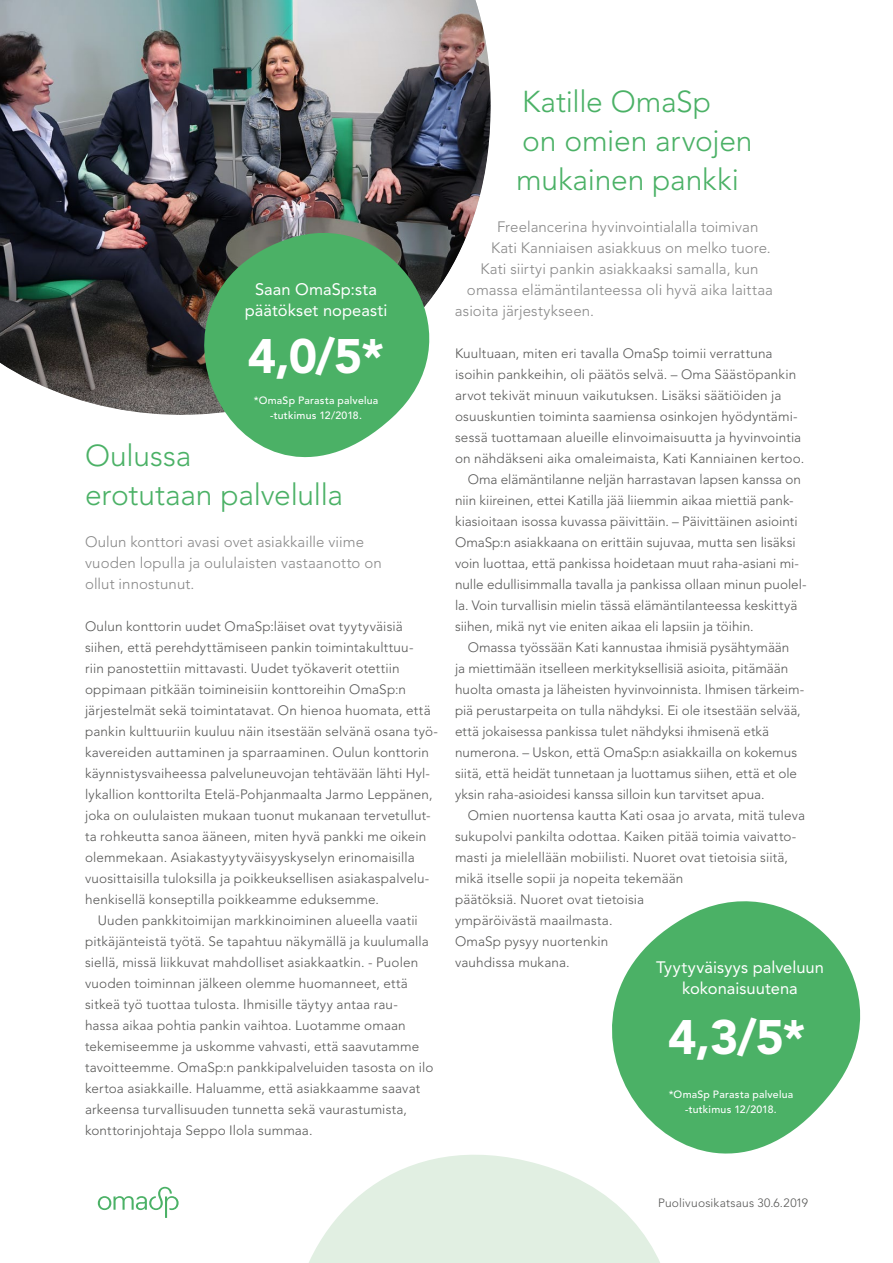
<style>
.page{position:relative;width:893px;height:1263px;background:#fff}
.page>*{position:absolute;margin:0;border:0;box-sizing:border-box;transform-origin:0 0}
.t1{font:900 48px "Avenir LT Std";color:#fff}
.t2{font:300 30px/39px "Avenir LT Std";letter-spacing:-.005em;color:#4bb166}
.t3{font:16.5px/21px "Avenir LT Std";letter-spacing:.005em;color:#fff;text-align:center}
.t4{font:300 15px/21px "Avenir LT Std";letter-spacing:.005em;color:#878787}
.t5{font:300 13.5px/21px "Avenir LT Std";letter-spacing:.01em;color:#575756}
.t6{font:300 12px "Avenir LT Std";letter-spacing:.015em;color:#575756}
.t7{font:500 10.5px/15px "Avenir LT Std";letter-spacing:.025em;color:#fff;text-align:center}
</style>
<div class="page">
<svg style="left:98px;top:1187px;width:74px;height:31px"></svg>
<svg style="left:612px;top:901px;width:249px;height:253px;fill:#4bb166"></svg>
<img style="left:0;top:0;width:491px;height:410px">
<svg style="left:119px;top:222px;width:320px;height:236px;background:#62956f"></svg>
<svg style="left:172px;top:1084px;width:506px;height:179px"></svg>
<p class="t3" style="left:245px;top:279px;width:144px">Saan OmaSp:sta päätökset nopeasti</p>
<h1 class="t1" style="left:248px;top:327px;width:138px">4,0/5*</h1>
<p class="t7" style="left:254px;top:393px;width:126px">*OmaSp Parasta palvelua -tutkimus 12/2018.</p>
<h2 class="t2" style="left:85px;top:436px;width:259px">Oulussa<br>erotutaan palvelulla</h2>
<p class="t4" style="left:85px;top:531px;width:298px">Oulun konttori avasi ovet asiakkaille viime vuoden lopulla ja oululaisten vastaanotto on ollut innostunut.</p>
<p class="t5" style="left:85px;top:616px;width:354px">Oulun konttorin uudet OmaSp:läiset ovat tyytyväisiä siihen, että perehdyttämiseen pankin toimintakulttuu-<br>riin panostettiin mittavasti. Uudet työkaverit otettiin oppimaan pitkään toimineisiin konttoreihin OmaSp:n järjestelmät sekä toimintatavat. On hienoa huomata, että pankin kulttuuriin kuuluu näin itsestään selvänä osana työ&shy;kavereiden auttaminen ja sparraaminen. Oulun konttorin käynnistysvaiheessa palveluneuvojan tehtävään lähti Hyl&shy;lykallion konttorilta Etelä-Pohjanmaalta Jarmo Leppänen, joka on oululaisten mukaan tuonut mukanaan tervetullut&shy;ta rohkeutta sanoa ääneen, miten hyvä pankki me oikein olemmekaan. Asiakastyytyväisyyskyselyn erinomaisilla vuosittaisilla tuloksilla ja poikkeuksellisen asiakaspalvelu&shy;henkisellä konseptilla poikkeamme eduksemme.</p>
<p class="t5" style="left:85px;top:910px;width:350px;text-indent:13px">Uuden pankkitoimijan markkinoiminen alueella vaatii pitkäjänteistä työtä. Se tapahtuu näkymällä ja kuulumalla siellä, missä liikkuvat mahdolliset asiakkaatkin. - Puolen vuoden toiminnan jälkeen olemme huomanneet, että sitkeä työ tuottaa tulosta. Ihmisille täytyy antaa rau&shy;hassa aikaa pohtia pankin vaihtoa. Luotamme omaan tekemiseemme ja uskomme vahvasti, että saavutamme tavoitteemme. OmaSp:n pankkipalveluiden tasosta on ilo kertoa asiakkaille. Haluamme, että asiakkaamme saavat arkeensa turvallisuuden tunnetta sekä vaurastumista, konttorinjohtaja Seppo Ilola summaa.</p>
<h2 class="t2" style="left:516px;top:82px;width:238px">Katille OmaSp<br>on omien arvojen mukainen pankki</h2>
<p class="t4" style="left:497px;top:216px;width:263px">Freelancerina hyvinvointialalla toimivan</p>
<p class="t4" style="left:491px;top:237px;width:281px">Kati Kanniaisen asiakkuus on melko tuore.</p>
<p class="t4" style="left:480px;top:258px;width:280px">Kati siirtyi pankin asiakkaaksi samalla, kun</p>
<p class="t4" style="left:467px;top:279px;width:307px">omassa elämäntilanteessa oli hyvä aika laittaa</p>
<p class="t4" style="left:455px;top:300px;width:141px">asioita järjestykseen.</p>
<p class="t5" style="left:455px;top:343px;width:319px">Kuultuaan, miten eri tavalla OmaSp toimii verrattuna</p>
<p class="t5" style="left:455px;top:364px;width:343px">isoihin pankkeihin, oli päätös selvä. – Oma Säästöpankin</p>
<p class="t5" style="left:455px;top:385px;width:328px">arvot tekivät minuun vaikutuksen. Lisäksi säätiöiden ja</p>
<p class="t5" style="left:455px;top:406px;width:344px">osuuskuntien toiminta saamiensa osinkojen hyödyntämi-</p>
<p class="t5" style="left:455px;top:427px;width:348px">sessä tuottamaan alueille elinvoimaisuutta ja hyvinvointia</p>
<p class="t5" style="left:455px;top:448px;width:351px">on nähdäkseni aika omaleimaista, Kati Kanniainen kertoo.</p>
<p class="t5" style="left:468px;top:469px;width:335px">Oma elämäntilanne neljän harrastavan lapsen kanssa on</p>
<p class="t5" style="left:455px;top:490px;width:340px">niin kiireinen, ettei Katilla jää liiemmin aikaa miettiä pank-</p>
<p class="t5" style="left:455px;top:511px;width:344px">kiasioitaan isossa kuvassa päivittäin. – Päivittäinen asiointi</p>
<p class="t5" style="left:455px;top:532px;width:342px">OmaSp:n asiakkaana on erittäin sujuvaa, mutta sen lisäksi</p>
<p class="t5" style="left:455px;top:553px;width:345px">voin luottaa, että pankissa hoidetaan muut raha-asiani mi-</p>
<p class="t5" style="left:455px;top:574px;width:353px">nulle edullisimmalla tavalla ja pankissa ollaan minun puolel-</p>
<p class="t5" style="left:455px;top:595px;width:344px">la. Voin turvallisin mielin tässä elämäntilanteessa keskittyä</p>
<p class="t5" style="left:455px;top:616px;width:300px">siihen, mikä nyt vie eniten aikaa eli lapsiin ja töihin.</p>
<p class="t5" style="left:468px;top:637px;width:323px">Omassa työssään Kati kannustaa ihmisiä pysähtymään</p>
<p class="t5" style="left:455px;top:658px;width:335px">ja miettimään itselleen merkityksellisiä asioita, pitämään</p>
<p class="t5" style="left:455px;top:679px;width:351px">huolta omasta ja läheisten hyvinvoinnista. Ihmisen tärkeim-</p>
<p class="t5" style="left:455px;top:700px;width:347px">piä perustarpeita on tulla nähdyksi. Ei ole itsestään selvää,</p>
<p class="t5" style="left:455px;top:721px;width:316px">että jokaisessa pankissa tulet nähdyksi ihmisenä etkä</p>
<p class="t5" style="left:455px;top:742px;width:344px">numerona. – Uskon, että OmaSp:n asiakkailla on kokemus</p>
<p class="t5" style="left:455px;top:763px;width:344px">siitä, että heidät tunnetaan ja luottamus siihen, että et ole</p>
<p class="t5" style="left:455px;top:784px;width:311px">yksin raha-asioidesi kanssa silloin kun tarvitset apua.</p>
<p class="t5" style="left:468px;top:805px;width:339px">Omien nuortensa kautta Kati osaa jo arvata, mitä tuleva</p>
<p class="t5" style="left:455px;top:826px;width:343px">sukupolvi pankilta odottaa. Kaiken pitää toimia vaivatto-</p>
<p class="t5" style="left:455px;top:847px;width:335px">masti ja mielellään mobiilisti. Nuoret ovat tietoisia siitä,</p>
<p class="t5" style="left:455px;top:868px;width:230px">mikä itselle sopii ja nopeita tekemään</p>
<p class="t5" style="left:455px;top:889px;width:191px">päätöksiä. Nuoret ovat tietoisia</p>
<p class="t5" style="left:455px;top:910px;width:159px">ympäröivästä maailmasta.</p>
<p class="t5" style="left:455px;top:931px;width:155px">OmaSp pysyy nuortenkin</p>
<p class="t5" style="left:455px;top:952px;width:116px">vauhdissa mukana.</p>
<p class="t3" style="left:656px;top:957px;width:169px">Tyytyväisyys palveluun kokonaisuutena</p>
<h1 class="t1" style="left:668px;top:1008px;width:139px">4,3/5*</h1>
<p class="t7" style="left:669px;top:1087px;width:126px">*OmaSp Parasta palvelua -tutkimus 12/2018.</p>
<p class="t6" style="left:658px;top:1196px;width:151px">Puolivuosikatsaus 30.6.2019</p>
</div>
